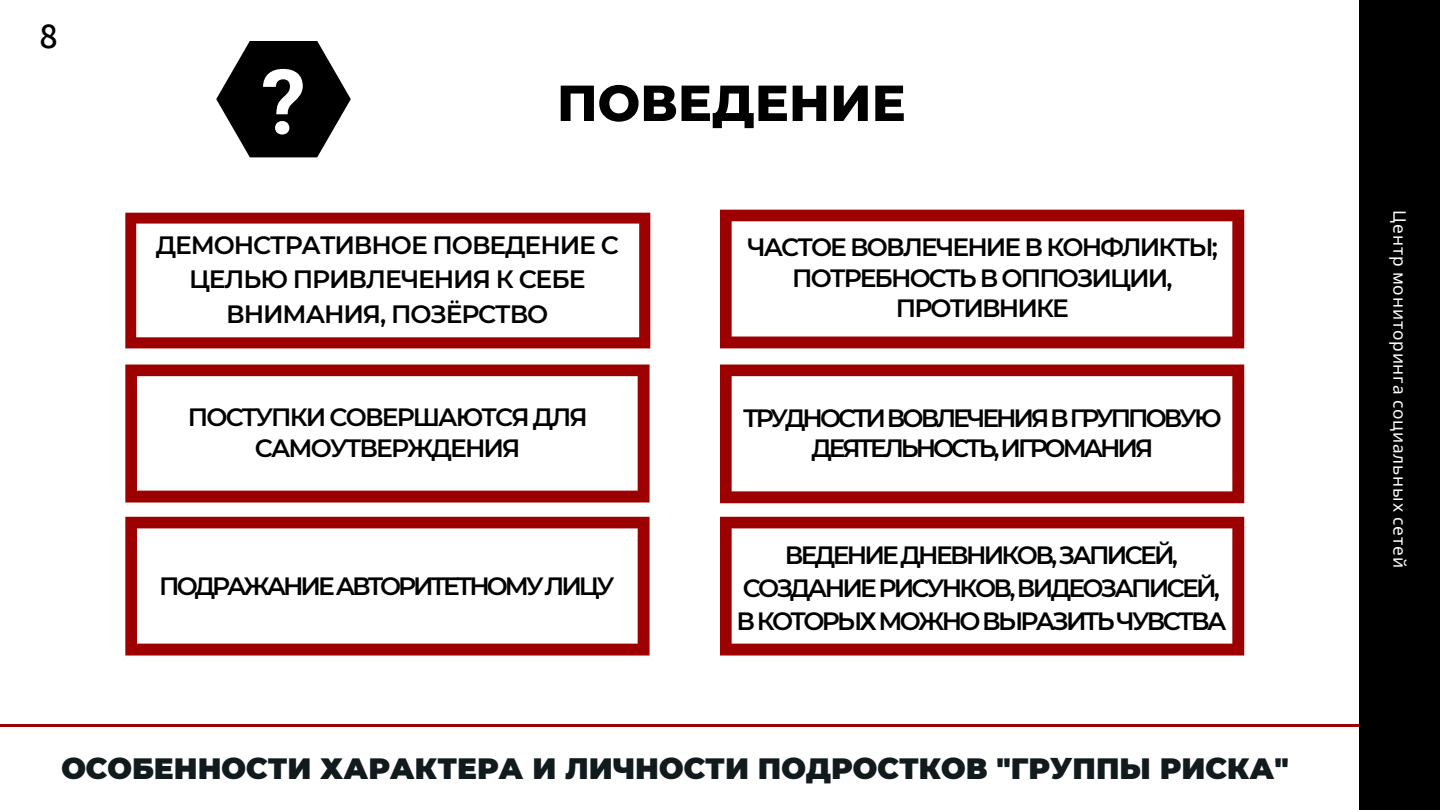
<style>
.page{position:relative;width:1440px;height:810px;background:#fff}
.page>*{position:absolute;margin:0;border:0;box-sizing:border-box;transform-origin:0 0}
.t1{font:700 90.3px "Roboto";color:#fff}
.t2{font:800 50.6px "Montserrat";color:#000}
.t3{font:600 36.2px "Assistant";color:#000}
.t4{font:900 29.3px "Montserrat";color:#111b1e}
.t5{font:600 25px/30.8px "Montserrat";letter-spacing:-.075em;color:#000;text-align:center}
.t6{font:600 25px/33px "Montserrat";letter-spacing:-.11em;color:#000;text-align:center}
.t7{font:600 25px/30.8px "Montserrat";letter-spacing:-.12em;color:#000;text-align:center}
.t8{font:600 25px/34.5px "Montserrat";letter-spacing:-.045em;color:#000;text-align:center}
.t9{font:17.3px "Noto Sans";letter-spacing:.05em;color:#fff}
</style>
<div class="page">
<svg style="left:216px;top:41px;width:135px;height:116px"></svg>
<svg style="left:125px;top:213px;width:525px;height:135px"></svg>
<svg style="left:125px;top:365px;width:525px;height:138px"></svg>
<hr style="left:0;top:724px;width:1359px;height:3px;background:#9c0000">
<div style="left:1359px;top:0;width:81px;height:810px;background:#000"></div>
<svg style="left:720px;top:210px;width:524px;height:138px"></svg>
<svg style="left:720px;top:365px;width:524px;height:138px"></svg>
<svg style="left:125px;top:517px;width:525px;height:139px"></svg>
<svg style="left:720px;top:517px;width:524px;height:139px"></svg>
<h3 class="t3" style="left:39px;top:11px;width:20px">8</h3>
<h1 class="t1" style="left:261px;top:50px;width:46px">?</h1>
<h2 class="t2" style="left:557px;top:72px;width:350px">ПОВЕДЕНИЕ</h2>
<p class="t8" style="left:156px;top:227px;width:465px">ДЕМОНСТРАТИВНОЕ ПОВЕДЕНИЕ С<br>ЦЕЛЬЮ ПРИВЛЕЧЕНИЯ К СЕБЕ<br>ВНИМАНИЯ, ПОЗЁРСТВО</p>
<p class="t5" style="left:188px;top:402px;width:401px">ПОСТУПКИ СОВЕРШАЮТСЯ ДЛЯ<br>САМОУТВЕРЖДЕНИЯ</p>
<p class="t7" style="left:159px;top:570px;width:457px">ПОДРАЖАНИЕАВТОРИТЕТНОМУЛИЦУ</p>
<p class="t5" style="left:747px;top:231px;width:472px">ЧАСТОЕ ВОВЛЕЧЕНИЕ В КОНФЛИКТЫ;<br>ПОТРЕБНОСТЬ В ОППОЗИЦИИ,<br>ПРОТИВНИКЕ</p>
<p class="t7" style="left:743px;top:402px;width:480px">ТРУДНОСТИВОВЛЕЧЕНИЯВГРУППОВУЮ<br>ДЕЯТЕЛЬНОСТЬ,ИГРОМАНИЯ</p>
<p class="t6" style="left:737px;top:538px;width:491px">ВЕДЕНИЕ ДНЕВНИКОВ, ЗАПИСЕЙ,<br>СОЗДАНИЕ РИСУНКОВ, ВИДЕОЗАПИСЕЙ,<br>В КОТОРЫХ МОЖНО ВЫРАЗИТЬ ЧУВСТВА</p>
<p class="t4" style="left:61px;top:751px;width:1229px">ОСОБЕННОСТИ ХАРАКТЕРА И ЛИЧНОСТИ ПОДРОСТКОВ "ГРУППЫ РИСКА"</p>
<p class="t9" style="left:1412px;top:210px;width:359px;rotate:90deg">Центр мониторинга социальных сетей</p>
</div>
